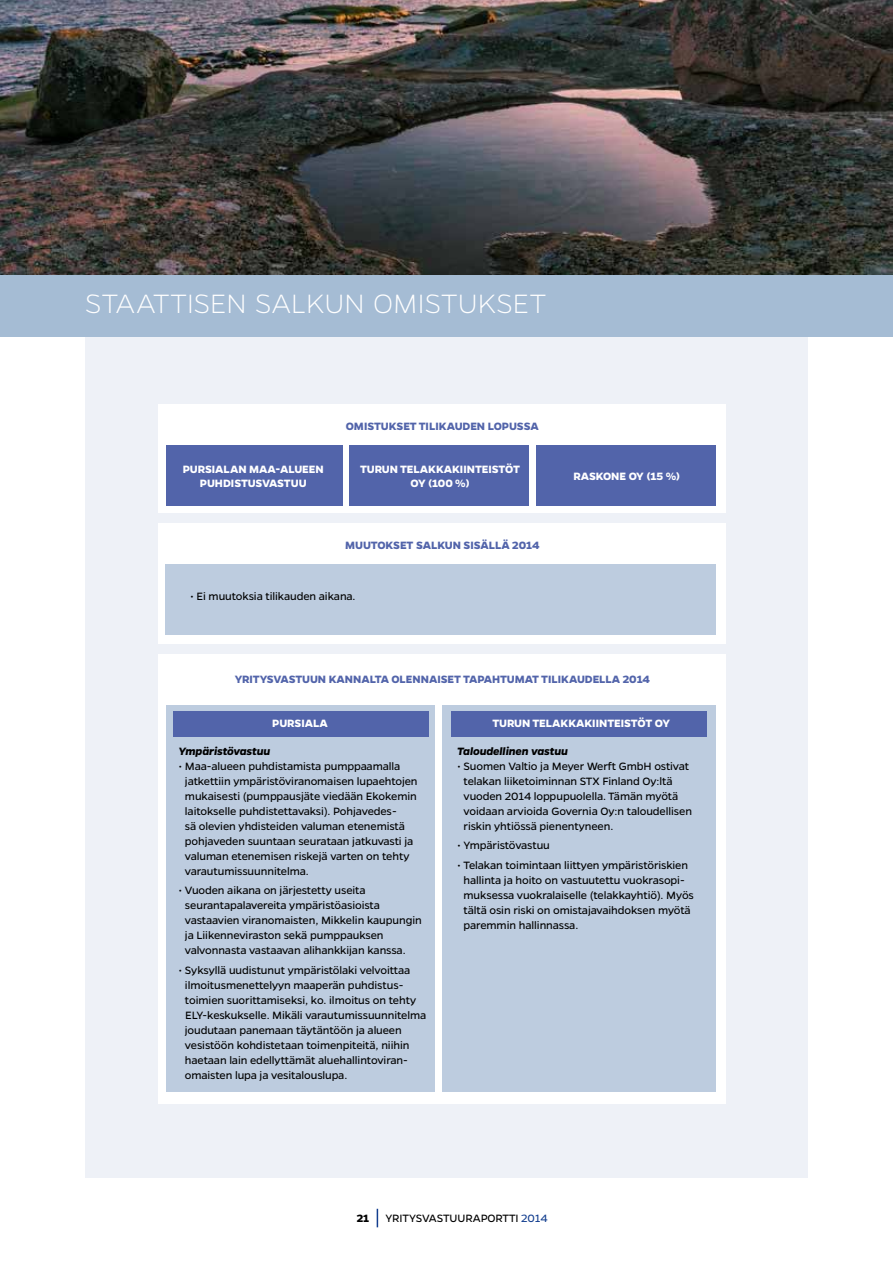
<style>
.page{position:relative;width:893px;height:1263px;background:#fff}
.page>*{position:absolute;margin:0;border:0;box-sizing:border-box;transform-origin:0 0}
.t1{font:200 30px "Gentona";letter-spacing:-.005em;color:#fff}
.t2{font:12px/15px "Gentona";letter-spacing:-.01em;color:#000}
.t3{font:700 12px/13.5px "Gentona";letter-spacing:-.005em;color:#fff;text-align:center}
.t4{font:700 12px "Gentona";letter-spacing:-.005em;color:#5264aa}
.t5{font:italic 700 12px "Gentona";letter-spacing:-.01em;color:#000}
.t6{font:700 12px "Gentona";color:#000}
.s1{color:#133e8f}
</style>
<div class="page">
<div style="left:85px;top:204px;width:723px;height:974px;background:#eef1f7"></div>
<div style="left:158px;top:405px;width:568px;height:108px;background:#fff"></div>
<div style="left:158px;top:523px;width:568px;height:120px;background:#fff"></div>
<div style="left:158px;top:654px;width:568px;height:450px;background:#fff"></div>
<div style="left:166px;top:445px;width:177px;height:61px;background:#5264aa"></div>
<div style="left:166px;top:564px;width:550px;height:70px;background:#bdccdf"></div>
<div style="left:349px;top:445px;width:180px;height:61px;background:#5264aa"></div>
<div style="left:536px;top:445px;width:180px;height:61px;background:#5264aa"></div>
<img style="left:0;top:0;width:893px;height:275px">
<div style="left:0;top:275px;width:893px;height:62px;background:#a5bcd4"></div>
<div style="left:166px;top:705px;width:269px;height:387px;background:#bdccdf"></div>
<div style="left:442px;top:705px;width:274px;height:387px;background:#bdccdf"></div>
<div style="left:173px;top:711px;width:256px;height:26px;background:#5264aa"></div>
<div style="left:451px;top:711px;width:256px;height:26px;background:#5264aa"></div>
<svg style="left:377px;top:1209px;width:1px;height:18px"></svg>
<h1 class="t1" style="left:85px;top:287px;width:462px">STAATTISEN SALKUN OMISTUKSET</h1>
<p class="t3" style="left:183px;top:462px;width:142px">PURSIALAN MAA-ALUEEN<br>PUHDISTUSVASTUU</p>
<p class="t4" style="left:346px;top:419px;width:194px">OMISTUKSET TILIKAUDEN LOPUSSA</p>
<p class="t3" style="left:360px;top:462px;width:162px">TURUN TELAKKAKIINTEISTÖT<br>OY (100 %)</p>
<p class="t3" style="left:573px;top:469px;width:108px">RASKONE OY (15 %)</p>
<p class="t4" style="left:345px;top:538px;width:196px">MUUTOKSET SALKUN SISÄLLÄ 2014</p>
<p class="t2" style="left:190px;top:589px;width:167px">• Ei muutoksia tilikauden aikana.</p>
<p class="t4" style="left:235px;top:672px;width:417px">YRITYSVASTUUN KANNALTA OLENNAISET TAPAHTUMAT TILIKAUDELLA 2014</p>
<p class="t3" style="left:272px;top:717px;width:57px">PURSIALA</p>
<p class="t3" style="left:492px;top:717px;width:179px">TURUN TELAKKAKIINTEISTÖT OY</p>
<p class="t5" style="left:179px;top:744px;width:93px">Ympäristövastuu</p>
<p class="t2" style="left:185px;top:759px;width:234px;text-indent:-6px">• Maa-alueen puhdistamista pumppaamalla jatkettiin ympäristöviranomaisen lupaehtojen mukaisesti (pumppausjäte viedään Ekokemin laitokselle puhdistettavaksi). Pohjavedes-<br>sä olevien yhdisteiden valuman etenemistä pohjaveden suuntaan seurataan jatkuvasti ja valuman etenemisen riskejä varten on tehty varautumissuunnitelma.</p>
<p class="t2" style="left:185px;top:883px;width:238px;text-indent:-6px">• Vuoden aikana on järjestetty useita seurantapalavereita ympäristöasioista vastaavien viranomaisten, Mikkelin kaupungin ja Liikenneviraston sekä pumppauksen valvonnasta vastaavan alihankkijan kanssa.</p>
<p class="t2" style="left:185px;top:962px;width:243px;text-indent:-6px">• Syksyllä uudistunut ympäristölaki velvoittaa ilmoitusmenettelyyn maaperän puhdistus&shy;toimien suorittamiseksi, ko. ilmoitus on tehty ELY-keskukselle. Mikäli varautumissuunnitelma joudutaan panemaan täytäntöön ja alueen vesistöön kohdistetaan toimenpiteitä, niihin haetaan lain edellyttämät aluehallintoviran&shy;omaisten lupa ja vesitalouslupa.</p>
<p class="t5" style="left:457px;top:744px;width:112px">Taloudellinen vastuu</p>
<p class="t2" style="left:464px;top:759px;width:230px;text-indent:-6px">• Suomen Valtio ja Meyer Werft GmbH ostivat telakan liiketoiminnan STX Finland Oy:ltä vuoden 2014 loppupuolella. Tämän myötä voidaan arvioida Governia Oy:n taloudellisen riskin yhtiössä pienentyneen.</p>
<p class="t2" style="left:457px;top:838px;width:94px">• Ympäristövastuu</p>
<p class="t2" style="left:464px;top:857px;width:232px;text-indent:-6px">• Telakan toimintaan liittyen ympäristöriskien hallinta ja hoito on vastuutettu vuokrasopi&shy;muksessa vuokralaiselle (telakkayhtiö). Myös tältä osin riski on omistajavaihdoksen myötä paremmin hallinnassa.</p>
<p class="t6" style="left:357px;top:1211px;width:14px">21</p>
<p class="t2" style="left:385px;top:1210px;width:164px">YRITYSVASTUURAPORTTI <span class="s1">2014</span></p>
</div>
